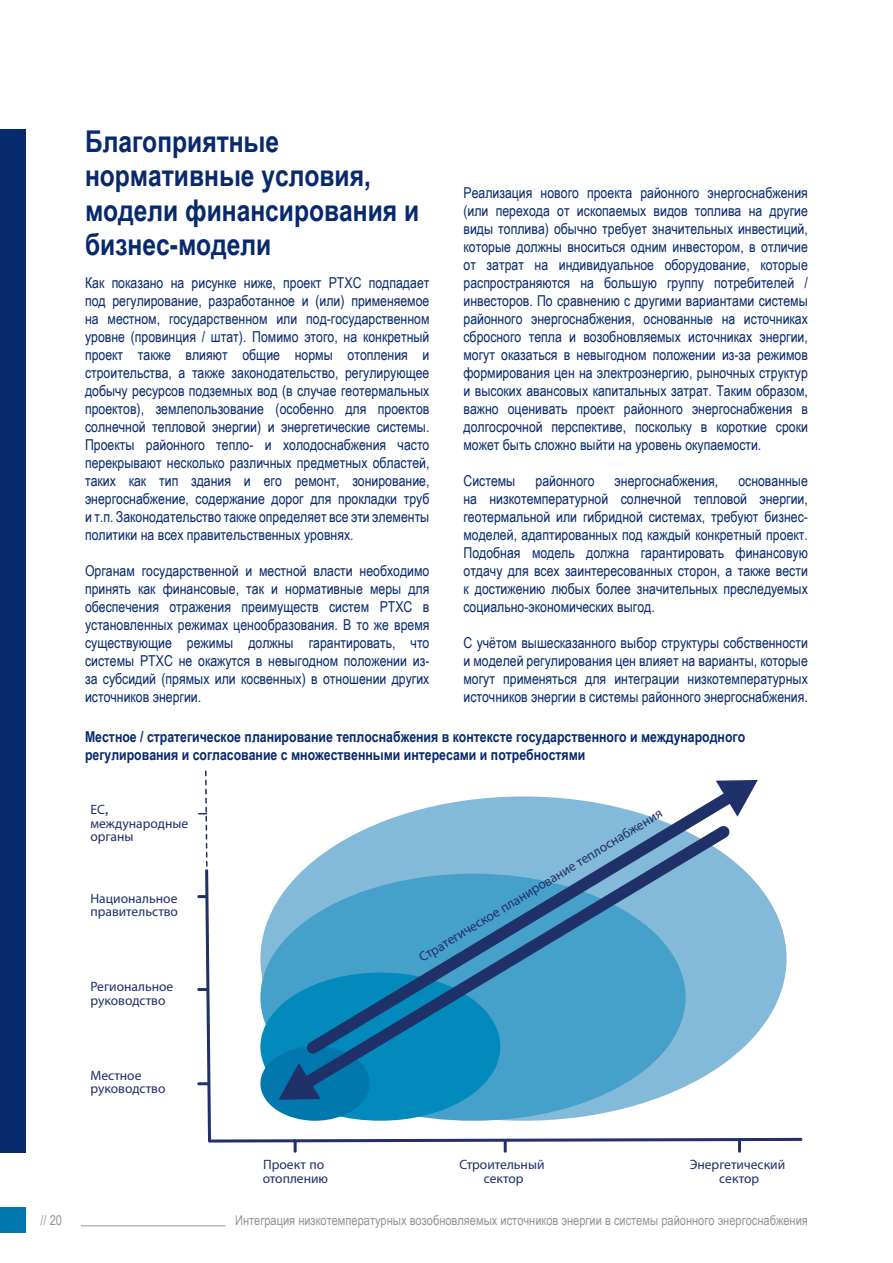
<style>
.page{position:relative;width:893px;height:1263px;background:#fff}
.page>*{position:absolute;margin:0;border:0;box-sizing:border-box;transform-origin:0 0}
.t1{font:700 30px/34.5px "Arial Narrow";color:#07296d}
.t2{font:15px/18px "Arial Narrow";color:#07296d;text-align:justify}
.t3{font:700 15px/18px "Arial Narrow";color:#07296d}
.t4{font:13.5px/13.5px "Myriad Pro";color:#203068}
.t5{font:13.5px "Arial Narrow";color:#939598}
.s1{font-family:"Gotham Narrow";font-weight:500}
</style>
<div class="page">
<svg style="left:199px;top:770px;width:604px;height:381px"></svg>
<div style="left:0;top:130px;width:26px;height:1023px;background:#07296d"></div>
<div style="left:0;top:1207px;width:26px;height:26px;background:#0078ae"></div>
<hr style="left:81px;top:1225px;width:144px;height:1px;background:#939598">
<h1 class="t1" style="left:85px;top:122px;width:336px">Благоприятные нормативные условия, модели финансирования и бизнес-модели</h1>
<p class="t2" style="left:85px;top:273px;width:346px">Как показано на рисунке ниже, проект РТХС подпадает под регулирование, разработанное и (или) применяемое на местном, государственном или под-государственном уровне (провинция / штат). Помимо этого, на конкретный проект также влияют общие нормы отопления и строительства, а также законодательство, регулирующее добычу ресурсов подземных вод (в случае геотермальных проектов), землепользование (особенно для проектов солнечной тепловой энергии) и энергетические системы.<br>Проекты районного тепло- и холодоснабжения часто перекрывают несколько различных предметных областей, таких как тип здания и его ремонт, зонирование, энергоснабжение, содержание дорог для прокладки труб и т.п. Законодательство также определяет все эти элементы политики на всех правительственных уровнях.</p>
<p class="t2" style="left:85px;top:561px;width:346px">Органам государственной и местной власти необходимо принять как финансовые, так и нормативные меры для обеспечения отражения преимуществ систем РТХС в установленных режимах ценообразования. В то же время существующие режимы должны гарантировать, что системы РТХС не окажутся в невыгодном положении из&shy;за субсидий (прямых или косвенных) в отношении других источников энергии.</p>
<p class="t2" style="left:463px;top:183px;width:346px">Реализация нового проекта районного энергоснабжения (или перехода от ископаемых видов топлива на другие виды топлива) обычно требует значительных инвестиций, которые должны вноситься одним инвестором, в отличие от затрат на индивидуальное оборудование, которые распространяются на большую группу потребителей / инвесторов. По сравнению с другими вариантами системы районного энергоснабжения, основанные на источниках сбросного тепла и возобновляемых источниках энергии, могут оказаться в невыгодном положении из-за режимов формирования цен на электроэнергию, рыночных структур и высоких авансовых капитальных затрат. Таким образом, важно оценивать проект районного энергоснабжения в долгосрочной перспективе, поскольку в короткие сроки может быть сложно выйти на уровень окупаемости.</p>
<p class="t2" style="left:463px;top:471px;width:53px">Системы</p>
<p class="t2" style="left:535px;top:471px;width:61px">районного</p>
<p class="t2" style="left:615px;top:471px;width:105px">энергоснабжения,</p>
<p class="t2" style="left:463px;top:471px;width:346px;text-indent:275px">основанные на низкотемпературной солнечной тепловой энергии, геотермальной или гибридной системах, требуют бизнес&shy;моделей, адаптированных под каждый конкретный проект.<br>Подобная модель должна гарантировать финансовую отдачу для всех заинтересованных сторон, а также вести к достижению любых более значительных преследуемых социально-экономических выгод.</p>
<p class="t2" style="left:463px;top:633px;width:346px">С учётом вышесказанного выбор структуры собственности и моделей регулирования цен влияет на варианты, которые могут применяться для интеграции низкотемпературных источников энергии в системы районного энергоснабжения.</p>
<p class="t3" style="left:85px;top:727px;width:662px">Местное / стратегическое планирование теплоснабжения в контексте государственного и международного регулирования и согласование с множественными интересами и потребностями</p>
<p class="t4" style="left:90px;top:803px;width:99px">ЕС<span class="s1">, </span>международные органы</p>
<p class="t4" style="left:416px;top:952px;width:284px;rotate:-31deg">Стратегическое планирование теплоснабжения</p>
<p class="t4" style="left:90px;top:892px;width:89px">Национальное правительство</p>
<p class="t4" style="left:90px;top:980px;width:84px">Региональное руководство</p>
<p class="t4" style="left:90px;top:1069px;width:76px">Местное руководство</p>
<p class="t4" style="left:263px;top:1158px;width:67px">Проект по отоплению</p>
<p class="t4" style="left:459px;top:1158px;width:87px;text-align:center">Строительный сектор</p>
<p class="t4" style="left:690px;top:1158px;width:97px;text-align:center">Энергетический сектор</p>
<p class="t5" style="left:41px;top:1210px;width:23px">// 20</p>
<p class="t5" style="left:235px;top:1210px;width:574px">Интеграция низкотемпературных возобновляемых источников энергии в системы районного энергоснабжения</p>
</div>
